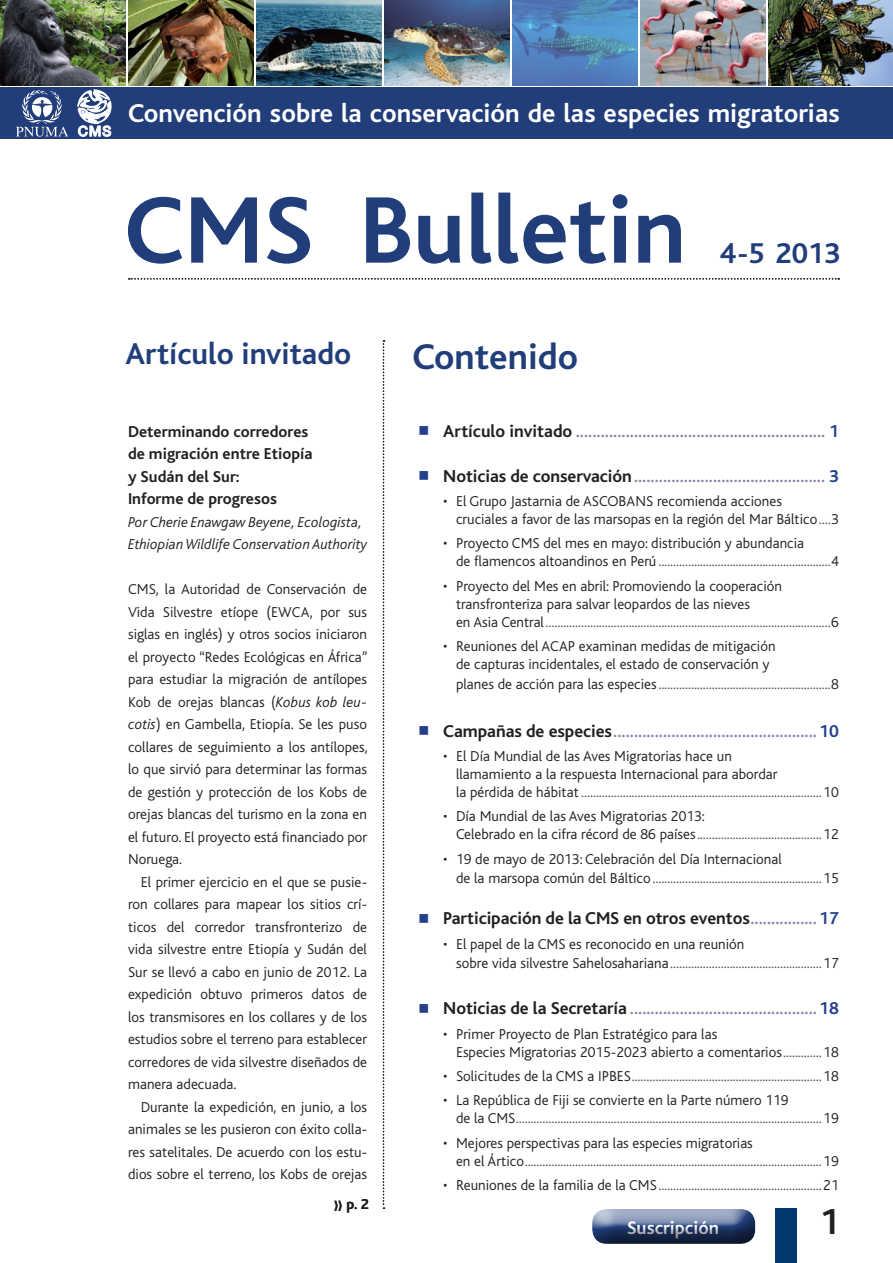
<style>
.page{position:relative;width:893px;height:1263px;background:#fff}
.page>*{position:absolute;margin:0;border:0;box-sizing:border-box;transform-origin:0 0}
.t1{font:700 99px "Bliss";color:#213e7a}
.t2{font:700 37.5px "Bliss";color:#213e7a}
.t3{font:700 37.5px "Bliss";color:#231f20}
.t4{font:700 31.5px "Bliss";color:#213e7a}
.t5{font:700 30px "Bliss";color:#213e7a}
.t6{font:700 27px "Bliss";color:#fff}
.t7{font:700 19.05px "Bliss";color:#fff}
.t8{font:700 18px "Bliss";letter-spacing:-.005em;color:#8486ab}
.t9{font:700 18px "Bliss";letter-spacing:-.005em;color:#231f20}
.t10{font:700 16.5px/22.5px "Bliss";color:#231f20}
.Body_CMS_Newsletter{font:300 15px/22.5px "Bliss";color:#231f20}
.t11{font:300 15px/18px "Bliss";color:#57585a}
.Body_CMS_Newsletter-2{font:italic 300 15px/22.5px "Bliss";color:#231f20}
.Body_CMS_Newsletter-3{font:700 15px "Bliss";color:#231f20}
.s1{font-style:italic}
.s2{font-family:"Minion Pro";font-weight:400;font-size:30px;color:#253f8e}
.s3{color:#231f20}
.s4{color:#253f8e}
.s5{color:#57585a}
.s6{color:#8486ab}
</style>
<div class="page">
<div style="left:776px;top:1209px;width:21px;height:54px;background:#013870"></div>
<img style="left:128px;top:0;width:126px;height:85px">
<img style="left:0;top:0;width:125px;height:85px">
<img style="left:640px;top:0;width:126px;height:85px">
<img style="left:256px;top:0;width:126px;height:85px">
<img style="left:384px;top:0;width:126px;height:85px">
<img style="left:512px;top:0;width:126px;height:85px">
<img style="left:768px;top:0;width:125px;height:85px">
<div style="left:0;top:88px;width:893px;height:51px;background:#213e7a"></div>
<svg style="left:16px;top:90px;width:52px;height:47px"></svg>
<svg style="left:78px;top:90px;width:34px;height:47px"></svg>
<svg style="left:383px;top:340px;width:1px;height:869px"></svg>
<svg style="left:129px;top:278px;width:710px;height:2px"></svg>
<div style="left:591px;top:1209px;width:165px;height:35px;background:#231f20;opacity:.75"></div>
<p class="t6" style="left:128px;top:99px;width:713px">Convención sobre la conservación de las especies migratorias</p>
<p class="t1" style="left:124px;top:179px;width:563px">CMS Bulletin</p>
<p class="t4" style="left:125px;top:338px;width:227px">Artículo invitado</p>
<p class="t2" style="left:412px;top:337px;width:167px">Contenido</p>
<p class="t5" style="left:720px;top:238px;width:122px">4-5 2013</p>
<p class="t10" style="left:128px;top:420px;width:186px">Determinando corredores de migración entre Etiopía y Sudán del Sur:<br>Informe de progresos</p>
<p class="Body_CMS_Newsletter-2" style="left:128px;top:511px;width:240px">Por Cherie Enawgaw Beyene, Ecologista,<br>Ethiopian Wildlife Conservation Authority</p>
<p class="Body_CMS_Newsletter" style="left:128px;top:578px;width:241px;text-align:justify">CMS, la Autoridad de Conservación de Vida Silvestre etíope (EWCA, por sus siglas en inglés) y otros socios iniciaron el proyecto “Redes Ecológicas en África” para estudiar la migración de antílopes Kob de orejas blancas (<span class="s1">Kobus kob leu&shy;cotis</span>) en Gambella, Etiopía. Se les puso collares de seguimiento a los antílopes, lo que sirvió para determinar las formas de gestión y protección de los Kobs de orejas blancas del turismo en la zona en el futuro. El proyecto está financiado por Noruega.</p>
<p class="Body_CMS_Newsletter" style="left:128px;top:871px;width:241px;text-align:justify;text-indent:13px">El primer ejercicio en el que se pusie&shy;ron collares para mapear los sitios crí&shy;ticos del corredor transfronterizo de vida silvestre entre Etiopía y Sudán del Sur se llevó a cabo en junio de 2012. La expedición obtuvo primeros datos de los transmisores en los collares y de los estudios sobre el terreno para establecer corredores de vida silvestre diseñados de manera adecuada.</p>
<p class="Body_CMS_Newsletter" style="left:128px;top:1096px;width:241px;text-align:justify;text-indent:13px">Durante la expedición, en junio, a los animales se les pusieron con éxito colla&shy;res satelitales. De acuerdo con los estu&shy;dios sobre el terreno, los Kobs de orejas</p>
<p class="Body_CMS_Newsletter-3" style="left:346px;top:1196px;width:24px">p. 2</p>
<p class="t8" style="left:418px;top:421px;width:422px"><span class="s2">■</span> <span class="s3">Artículo invitado</span> ............................................................ <span class="s4">1</span></p>
<p class="t8" style="left:418px;top:466px;width:422px"><span class="s2">■</span> <span class="s3">Noticias de conservación</span>.............................................. <span class="s4">3</span></p>
<p class="Body_CMS_Newsletter" style="left:456px;top:492px;width:384px;line-height:18px;text-indent:-13px">• El Grupo Jastarnia de ASCOBANS recomienda acciones<br>cruciales a favor de las marsopas en la región del Mar Báltico<span class="s5">....</span>3</p>
<p class="Body_CMS_Newsletter" style="left:456px;top:535px;width:384px;line-height:18px;text-indent:-13px">• Proyecto CMS del mes en mayo: distribución y abundancia<br>de flamencos altoandinos en Perú <span class="s5">..........................................................</span>4</p>
<p class="Body_CMS_Newsletter" style="left:456px;top:577px;width:384px;line-height:18px;text-indent:-13px">• Proyecto del Mes en abril: Promoviendo la cooperación transfronteriza para salvar leopardos de las nieves<br>en Asia Central<span class="s5">................................................................................................</span>6</p>
<p class="Body_CMS_Newsletter" style="left:443px;top:637px;width:334px;line-height:18px;text-align:center">• Reuniones del ACAP examinan medidas de mitigación de capturas incidentales, el estado de conservación y</p>
<p class="t11" style="left:456px;top:675px;width:384px"><span class="s3">planes de acción para las especies</span>..........................................................<span class="s3">8</span></p>
<p class="t8" style="left:418px;top:721px;width:422px"><span class="s2">■</span> <span class="s3">Campañas de especies</span>.................................................<span class="s4">10</span></p>
<p class="Body_CMS_Newsletter" style="left:456px;top:747px;width:384px;line-height:18px;text-indent:-13px">• El Día Mundial de las Aves Migratorias hace un<br>llamamiento a la respuesta Internacional para abordar<br>la pérdida de hábitat <span class="s5">.................................................................................</span>10</p>
<p class="Body_CMS_Newsletter" style="left:456px;top:808px;width:384px;line-height:18px;text-indent:-13px">• Día Mundial de las Aves Migratorias 2013:<br>Celebrado en la cifra récord de 86 países<span class="s5">..........................................</span>12</p>
<p class="Body_CMS_Newsletter" style="left:456px;top:849px;width:384px;line-height:19.5px;text-indent:-13px">• 19 de mayo de 2013: Celebración del Día Internacional<br>de la marsopa común del Báltico<span class="s5">.........................................................</span>15</p>
<p class="t9" style="left:418px;top:909px;width:422px"><span class="s2">■</span> Participación de la CMS en otros eventos<span class="s6">................</span><span class="s4">17</span></p>
<p class="Body_CMS_Newsletter" style="left:456px;top:934px;width:384px;line-height:19.5px;text-indent:-13px">• El papel de la CMS es reconocido en una reunión<br>sobre vida silvestre Sahelosahariana<span class="s5">...................................................</span>17</p>
<p class="t8" style="left:418px;top:999px;width:422px"><span class="s2">■</span> <span class="s3">Noticias de la Secretaría</span> .............................................<span class="s4">18</span></p>
<p class="Body_CMS_Newsletter" style="left:456px;top:1025px;width:384px;line-height:18px;text-indent:-13px">• Primer Proyecto de Plan Estratégico para las<br>Especies Migratorias 2015-2023 abierto a comentarios<span class="s5">.............</span>18</p>
<p class="t11" style="left:443px;top:1067px;width:397px"><span class="s3">• Solicitudes de la CMS a IPBES</span>................................................................<span class="s3">18</span></p>
<p class="t11" style="left:456px;top:1091px;width:384px;text-indent:-13px"><span class="s3">• La República de Fiji se convierte en la Parte número 119<br>de la CMS</span>.......................................................................................................<span class="s3">19</span></p>
<p class="t11" style="left:456px;top:1134px;width:384px;text-indent:-13px"><span class="s3">• Mejores perspectivas para las especies migratorias<br>en el Ártico</span>....................................................................................................<span class="s3">19</span></p>
<p class="t11" style="left:443px;top:1176px;width:397px"><span class="s3">• Reuniones de la familia de la CMS</span>.......................................................<span class="s3">21</span></p>
<p class="t7" style="left:627px;top:1217px;width:94px">Suscripción</p>
<p class="t3" style="left:819px;top:1202px;width:22px">1</p>
</div>
